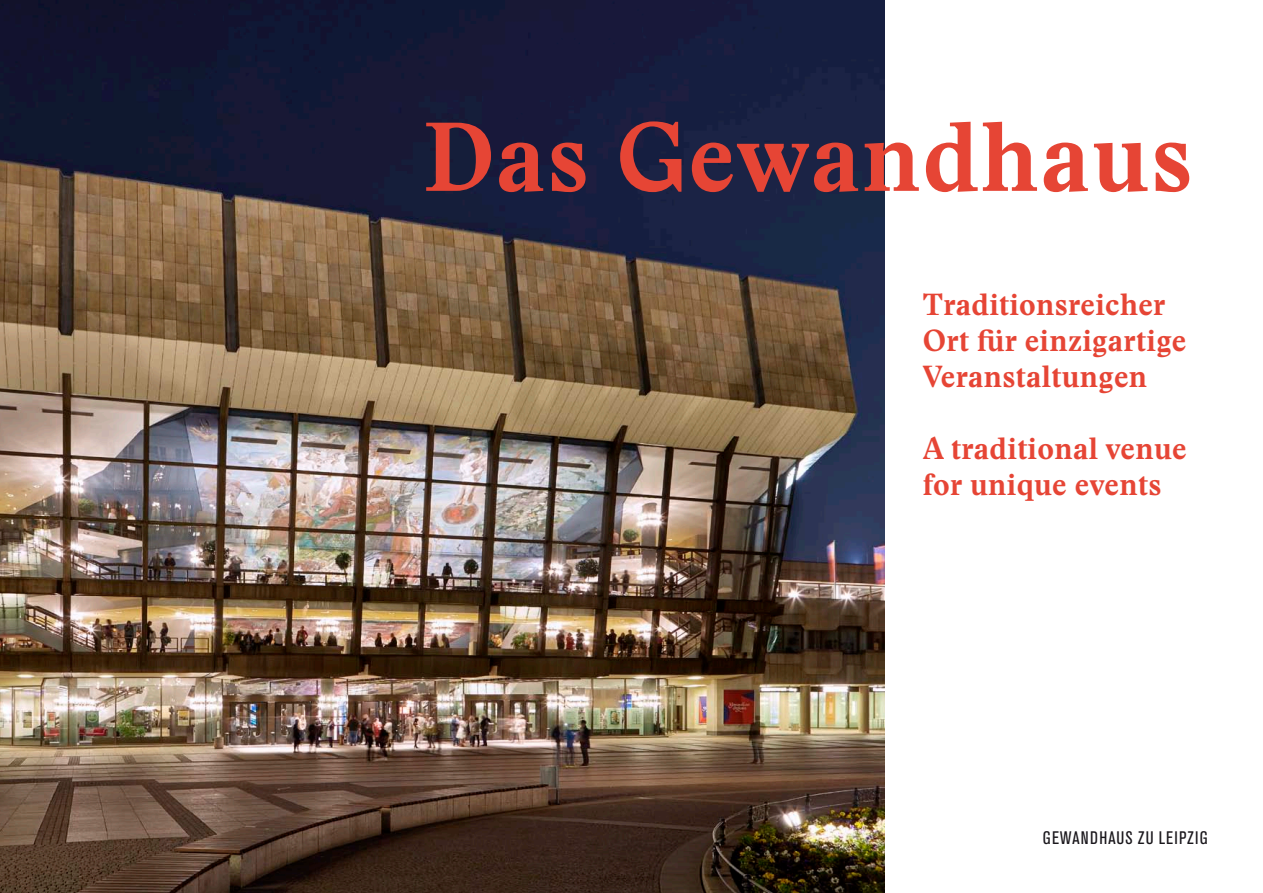
<style>
.page{position:relative;width:1263px;height:893px;background:#fff}
.page>*{position:absolute;margin:0;border:0;box-sizing:border-box;transform-origin:0 0}
.t1{font:700 96px "Stanley";letter-spacing:.02em;color:#e64535}
.t2{font:700 30px/36px "Stanley";letter-spacing:.01em;color:#e64535}
.t3{font:condensed 18px "Akzidenz Grotesk BQ";letter-spacing:.06em;color:#1a171c}
</style>
<div class="page">
<img style="left:0;top:0;width:884px;height:893px">
<h1 class="t1" style="left:423px;top:92px;width:771px">Das Gewandhaus</h1>
<p class="t2" style="left:923px;top:287px;width:265px">Traditionsreicher<br>Ort für einzigartige<br>Veranstaltungen</p>
<p class="t2" style="left:923px;top:431px;width:265px">A traditional venue for unique events</p>
<p class="t3" style="left:1043px;top:828px;width:166px">GEWANDHAUS ZU LEIPZIG</p>
</div>
